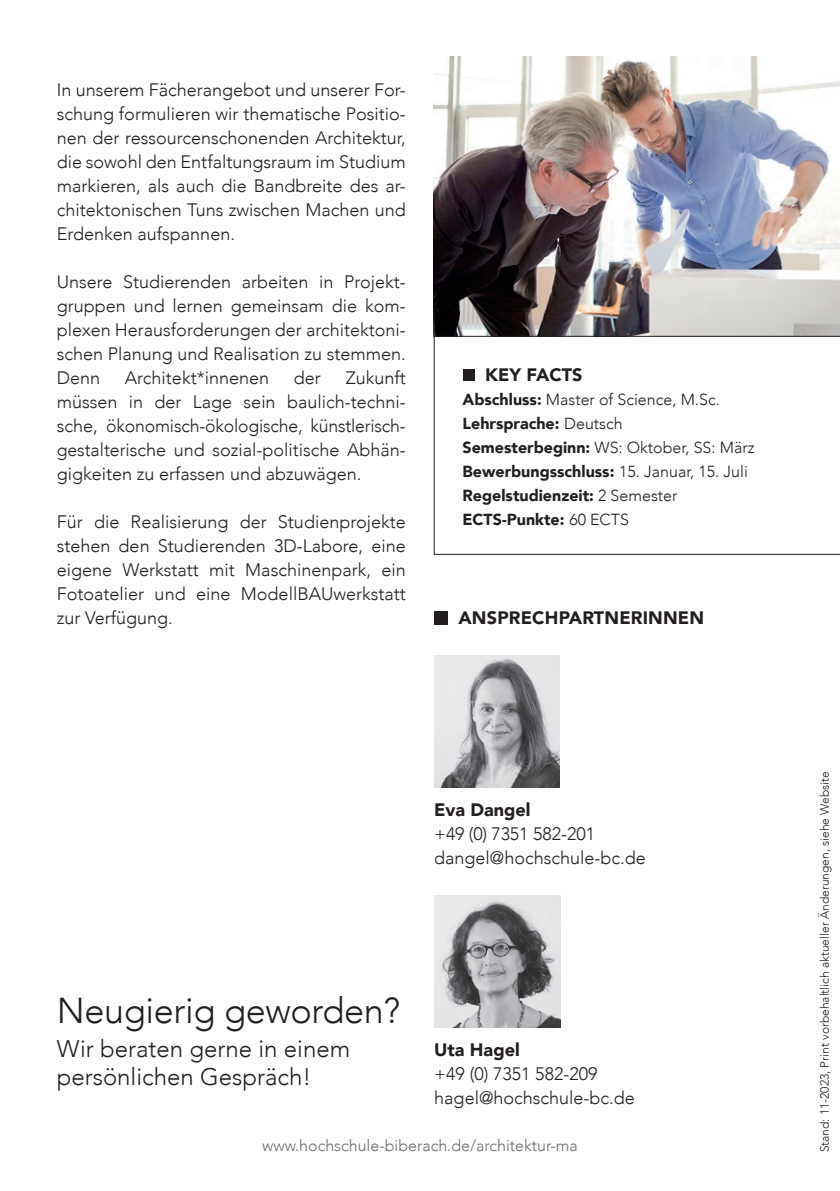
<style>
.page{position:relative;width:840px;height:1191px;background:#fff}
.page>*{position:absolute;margin:0;border:0;box-sizing:border-box;transform-origin:0 0}
.t1{font:300 36px "Avenir";letter-spacing:-.01em;color:#231f20}
.t2{font:300 24px/28px "Avenir";color:#231f20}
.t3{font:300 18px/24px "Avenir";color:#231f20;text-align:justify}
.t4{font:900 18px "Avenir";color:#231f20}
.t5{font:900 16px/24px "Avenir";color:#231f20}
.t6{font:300 16px "Avenir";color:#6c6d70}
.t7{font:300 12px "Avenir";color:#231f20}
.s1{font-weight:300}
</style>
<div class="page">
<img style="left:433px;top:57px;width:406px;height:279px">
<svg style="left:433px;top:336px;width:406px;height:219px"></svg>
<div style="left:462px;top:368px;width:12px;height:12px;background:#231f20"></div>
<div style="left:434px;top:611px;width:13px;height:13px;background:#231f20"></div>
<img style="left:434px;top:655px;width:125px;height:132px">
<img style="left:434px;top:895px;width:125px;height:132px">
<p class="t3" style="left:57px;top:78px;width:350px">In unserem Fächerangebot und unserer For&shy;schung formulieren wir thematische Positio&shy;nen der ressourcenschonenden Architektur, die sowohl den Entfaltungsraum im Studium markieren, als auch die Bandbreite des ar&shy;chitektonischen Tuns zwischen Machen und Erdenken aufspannen.</p>
<p class="t3" style="left:57px;top:270px;width:350px">Unsere Studierenden arbeiten in Projekt&shy;gruppen und lernen gemeinsam die kom&shy;plexen Herausforderungen der architektoni&shy;schen Planung und Realisation zu stemmen.<br>Denn</p>
<p class="t3" style="left:57px;top:366px;width:350px;text-indent:289px">Zukunft müssen in der Lage sein baulich-techni&shy;sche, ökonomisch-ökologische, künstlerisch&shy;gestalterische und sozial-politische Abhän&shy;gigkeiten zu erfassen und abzuwägen.</p>
<p class="t3" style="left:57px;top:510px;width:350px">Für die Realisierung der Studienprojekte stehen den Studierenden 3D-Labore, eine eigene Werkstatt mit Maschinenpark, ein Fotoatelier und eine ModellBAUwerkstatt zur Verfügung.</p>
<p class="t3" style="left:125px;top:366px;width:145px">Architekt*innenen</p>
<p class="t3" style="left:294px;top:366px;width:28px">der</p>
<p class="t4" style="left:485px;top:359px;width:99px">KEY FACTS</p>
<p class="t5" style="left:462px;top:386px;width:293px">Abschluss: <span class="s1">Master of Science, M.Sc.<br></span>Lehrsprache: <span class="s1">Deutsch<br></span>Semesterbeginn: <span class="s1">WS: Oktober, SS: März<br></span>Bewerbungsschluss: <span class="s1">15. Januar, 15. Juli<br></span>Regelstudienzeit: <span class="s1">2 Semester<br></span>ECTS-Punkte: <span class="s1">60 ECTS</span></p>
<p class="t4" style="left:458px;top:602px;width:247px">ANSPRECHPARTNERINNEN</p>
<p class="t4" style="left:434px;top:794px;width:98px">Eva Dangel</p>
<p class="t3" style="left:434px;top:822px;width:213px">+49 (0) 7351 582-201 dangel@hochschule-bc.de</p>
<h1 class="t1" style="left:57px;top:988px;width:344px">Neugierig geworden?</h1>
<h2 class="t2" style="left:57px;top:1034px;width:295px">Wir beraten gerne in einem persönlichen Gespräch!</h2>
<p class="t4" style="left:434px;top:1034px;width:87px">Uta Hagel</p>
<p class="t3" style="left:434px;top:1062px;width:202px">+49 (0) 7351 582-209 hagel@hochschule-bc.de</p>
<p class="t6" style="left:262px;top:1136px;width:317px">www.hochschule-biberach.de/architektur-ma</p>
<p class="t7" style="left:817px;top:1152px;width:383px;rotate:-90deg">Stand: 11-2023, Print vorbehaltlich aktueller Änderungen, siehe Website</p>
</div>
